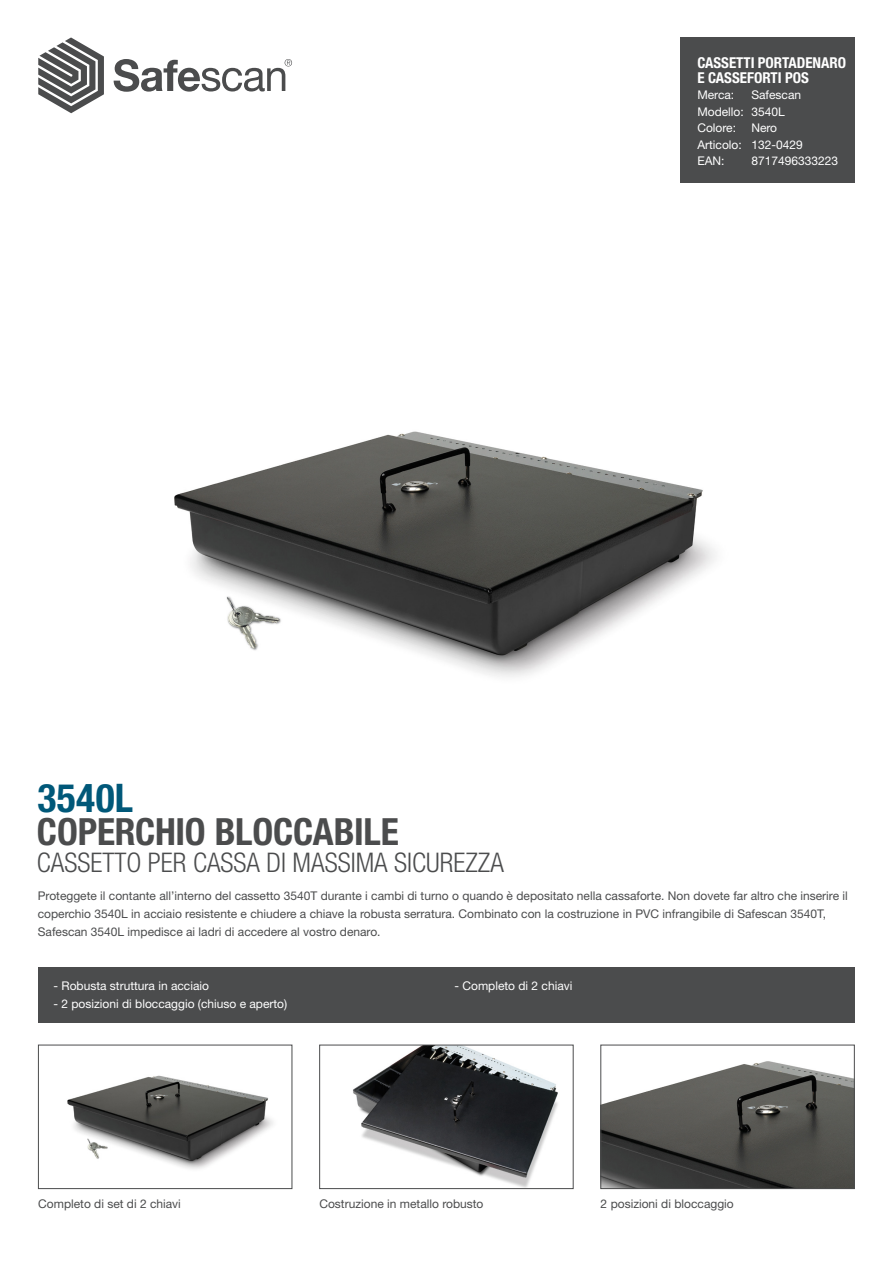
<style>
.page{position:relative;width:893px;height:1263px;background:#fff}
.page>*{position:absolute;margin:0;border:0;box-sizing:border-box;transform-origin:0 0}
.t1{font:700 condensed 39.45px "Helvetica Neue LT Std";letter-spacing:.01em;color:#005879}
.t2{font:700 condensed 37.5px "Helvetica Neue LT Std";letter-spacing:-.005em;color:#4b4c4d}
.t3{font:300 condensed 27px "Helvetica Neue LT Std";color:#4b4c4d}
.t4{font:700 condensed 15px/15px "Helvetica Neue LT Std";color:#fff}
.Platte_tekst{font:12px/18px "Helvetica Neue LT Std";color:#4b4c4d}
.Points{font:12px "Helvetica Neue LT Std";color:#fff}
.Tabel{font:12px "Helvetica Neue LT Std";color:#fff}
</style>
<div class="page">
<div style="left:680px;top:37px;width:175px;height:146px;background:#4b4c4d"></div>
<svg style="left:38px;top:37px;width:66px;height:76px"></svg>
<svg style="left:114px;top:59px;width:178px;height:33px"></svg>
<div style="left:38px;top:967px;width:817px;height:56px;background:#4b4c4d"></div>
<img style="left:174px;top:431px;width:542px;height:246px">
<img style="left:353px;top:1047px;width:205px;height:140px">
<div style="left:319px;top:1045px;width:254px;height:144px;border:1px solid #4b4c4d"></div>
<img style="left:603px;top:1061px;width:249px;height:126px">
<div style="left:601px;top:1045px;width:253px;height:144px;border:1px solid #4b4c4d"></div>
<img style="left:67px;top:1075px;width:206px;height:94px">
<div style="left:38px;top:1045px;width:254px;height:144px;border:1px solid #4b4c4d"></div>
<p class="t4" style="left:697px;top:55px;width:150px">CASSETTI PORTADENARO<br>E CASSEFORTI POS</p>
<p class="Tabel" style="left:697px;top:88px;width:38px">Merca:</p>
<p class="Tabel" style="left:751px;top:88px;width:51px">Safescan</p>
<p class="Tabel" style="left:697px;top:104px;width:89px">Modello: 3540L</p>
<p class="Tabel" style="left:697px;top:121px;width:40px">Colore:</p>
<p class="Tabel" style="left:751px;top:121px;width:27px">Nero</p>
<p class="Tabel" style="left:697px;top:137px;width:107px">Articolo: 132-0429</p>
<p class="Tabel" style="left:697px;top:154px;width:29px">EAN:</p>
<p class="Tabel" style="left:751px;top:154px;width:88px">8717496333223</p>
<p class="t1" style="left:38px;top:774px;width:97px">3540L</p>
<p class="t3" style="left:37px;top:847px;width:469px">CASSETTO PER CASSA DI MASSIMA SICUREZZA</p>
<p class="t2" style="left:37px;top:809px;width:363px">COPERCHIO BLOCCABILE</p>
<p class="Platte_tekst" style="left:38px;top:887px;width:811px">Proteggete il contante all’interno del cassetto 3540T durante i cambi di turno o quando è depositato nella cassaforte. Non dovete far altro che inserire il coperchio 3540L in acciaio resistente e chiudere a chiave la robusta serratura. Combinato con la costruzione in PVC infrangibile di Safescan 3540T,<br>Safescan 3540L impedisce ai ladri di accedere al vostro denaro.</p>
<p class="Points" style="left:53px;top:979px;width:157px">- Robusta struttura in acciaio</p>
<p class="Points" style="left:53px;top:997px;width:235px">- 2 posizioni di bloccaggio (chiuso e aperto)</p>
<p class="Points" style="left:454px;top:979px;width:120px">- Completo di 2 chiavi</p>
<p class="Platte_tekst" style="left:38px;top:1195px;width:144px">Completo di set di 2 chiavi</p>
<p class="Platte_tekst" style="left:319px;top:1195px;width:166px">Costruzione in metallo robusto</p>
<p class="Platte_tekst" style="left:601px;top:1195px;width:135px">2 posizioni di bloccaggio</p>
</div>
